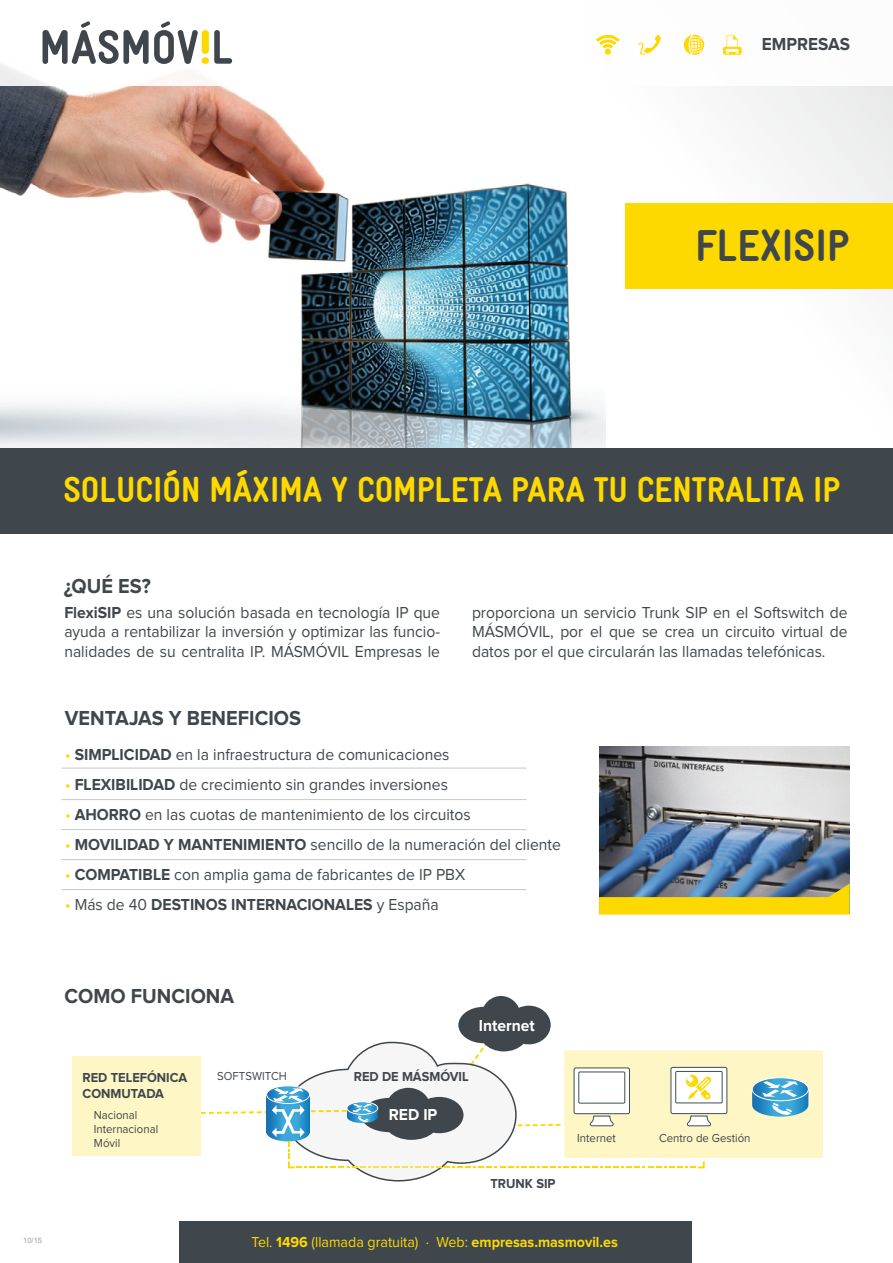
<style>
.page{position:relative;width:893px;height:1263px;background:#fff}
.page>*{position:absolute;margin:0;border:0;box-sizing:border-box;transform-origin:0 0}
.t1{font:900 condensed 45px "Gravur";color:#40474c}
.t2{font:900 condensed 36px "Gravur";color:#fed900}
.t3{font:700 21px "Proxima Nova";color:#40474c;scale:.95 1}
.t4{font:700 18px "Proxima Nova";color:#40474c;scale:.95 1}
.t5{font:16.5px/19.8px "Proxima Nova";color:#40474c;text-align:justify;scale:.95 1}
.t6{font:700 16.5px "Proxima Nova";color:#40474c;scale:.95 1}
.t7{font:700 16.5px "Proxima Nova";color:#fff;scale:.95 1}
.t8{font:15px "Proxima Nova";color:#fed900;scale:.95 1}
.t9{font:700 13.5px/16.2px "Proxima Nova";color:#40474c;scale:.95 1}
.t10{font:12px/14.4px "Proxima Nova";color:#40474c;scale:.95 1}
.t11{font:7.5px "Arial";color:#9c9d9f}
.s1{font-weight:700}
.s2{color:#fed900}
.s3{font-weight:400;color:#fed900}
.s4{font-weight:400}
</style>
<div class="page">
<div style="left:584px;top:0;width:309px;height:452px;background:linear-gradient(to right,#fff,#f5f5f4)"></div>
<img style="left:0;top:85px;width:606px;height:449px">
<div style="left:0;top:448px;width:893px;height:85px;background:#40474c"></div>
<div style="left:625px;top:203px;width:268px;height:85px;background:#fed900"></div>
<div style="left:72px;top:1056px;width:129px;height:100px;background:#fef6c5"></div>
<div style="left:564px;top:1050px;width:259px;height:108px;background:#fef6c5"></div>
<div style="left:752px;top:1077px;width:57px;height:24px;border:1px solid #fff;border-radius:50%"></div>
<svg style="left:752px;top:1078px;width:56px;height:39px"></svg>
<svg style="left:201px;top:996px;width:526px;height:186px"></svg>
<img style="left:599px;top:746px;width:250px;height:138px">
<hr style="left:62px;top:768px;width:464px;height:1px;background:#c6c7c9">
<hr style="left:62px;top:799px;width:464px;height:1px;background:#c6c7c9">
<hr style="left:62px;top:829px;width:464px;height:1px;background:#c6c7c9">
<hr style="left:62px;top:859px;width:464px;height:1px;background:#c6c7c9">
<hr style="left:62px;top:889px;width:464px;height:1px;background:#c6c7c9">
<svg style="left:599px;top:884px;width:250px;height:31px"></svg>
<div style="left:0;top:0;width:893px;height:85px;background:#fff"></div>
<div style="left:179px;top:1221px;width:513px;height:42px;background:#40474c"></div>
<svg style="left:638px;top:35px;width:23px;height:20px"></svg>
<svg style="left:723px;top:35px;width:19px;height:20px"></svg>
<svg style="left:684px;top:35px;width:20px;height:20px"></svg>
<svg style="left:596px;top:34px;width:24px;height:21px"></svg>
<svg style="left:43px;top:21px;width:189px;height:43px"></svg>
<p class="t4" style="left:762px;top:36px;width:94px">EMPRESAS</p>
<p class="t1" style="left:696px;top:221px;width:155px">FLEXISIP</p>
<p class="t2" style="left:63px;top:470px;width:778px">SOLUCIÓN MÁXIMA Y COMPLETA PARA TU CENTRALITA IP</p>
<p class="t3" style="left:64px;top:576px;width:93px">¿QUÉ ES?</p>
<p class="t5" style="left:64px;top:603px;width:397px"><span class="s1">FlexiSIP</span> es una solución basada en tecnología IP que ayuda a rentabilizar la inversión y optimizar las funcio&shy;nalidades de su centralita IP. MÁSMÓVIL Empresas le</p>
<p class="t5" style="left:472px;top:603px;width:397px">proporciona un servicio Trunk SIP en el Softswitch de MÁSMÓVIL, por el que se crea un circuito virtual de datos por el que circularán las llamadas telefónicas.</p>
<p class="t3" style="left:65px;top:708px;width:250px">VENTAJAS Y BENEFICIOS</p>
<p class="t5" style="left:65px;top:745px;width:406px"><span class="s2">•</span> <span class="s1">SIMPLICIDAD</span> en la infraestructura de comunicaciones</p>
<p class="t5" style="left:65px;top:775px;width:405px"><span class="s2">•</span> <span class="s1">FLEXIBILIDAD</span> de crecimiento sin grandes inversiones</p>
<p class="t5" style="left:65px;top:805px;width:429px"><span class="s2">•</span> <span class="s1">AHORRO</span> en las cuotas de mantenimiento de los circuitos</p>
<p class="t5" style="left:65px;top:835px;width:523px"><span class="s2">•</span> <span class="s1">MOVILIDAD Y MANTENIMIENTO</span> sencillo de la numeración del cliente</p>
<p class="t5" style="left:65px;top:865px;width:423px"><span class="s2">•</span> <span class="s1">COMPATIBLE</span> con amplia gama de fabricantes de IP PBX</p>
<p class="t6" style="left:65px;top:896px;width:395px"><span class="s3">•</span> <span class="s4">Más de 40</span> DESTINOS INTERNACIONALES <span class="s4">y España</span></p>
<p class="t11" style="left:23px;top:1236px;width:20px">10/15</p>
<p class="t3" style="left:64px;top:986px;width:180px">COMO FUNCIONA</p>
<p class="t9" style="left:83px;top:1070px;width:112px">RED TELEFÓNICA<br>CONMUTADA</p>
<p class="t10" style="left:94px;top:1108px;width:69px">Nacional<br>Internacional<br>Móvil</p>
<p class="t10" style="left:217px;top:1069px;width:75px">SOFTSWITCH</p>
<p class="t7" style="left:479px;top:1018px;width:60px">Internet</p>
<p class="t9" style="left:354px;top:1068px;width:123px">RED DE MÁSMÓVIL</p>
<p class="t7" style="left:389px;top:1107px;width:53px">RED IP</p>
<p class="t9" style="left:490px;top:1176px;width:70px">TRUNK SIP</p>
<p class="t10" style="left:577px;top:1132px;width:42px">Internet</p>
<p class="t10" style="left:659px;top:1131px;width:98px">Centro de Gestión</p>
<p class="t8" style="left:252px;top:1235px;width:387px">Tel. <span class="s1">1496</span> (llamada gratuita) · Web: <span class="s1">empresas.masmovil.es</span></p>
</div>
